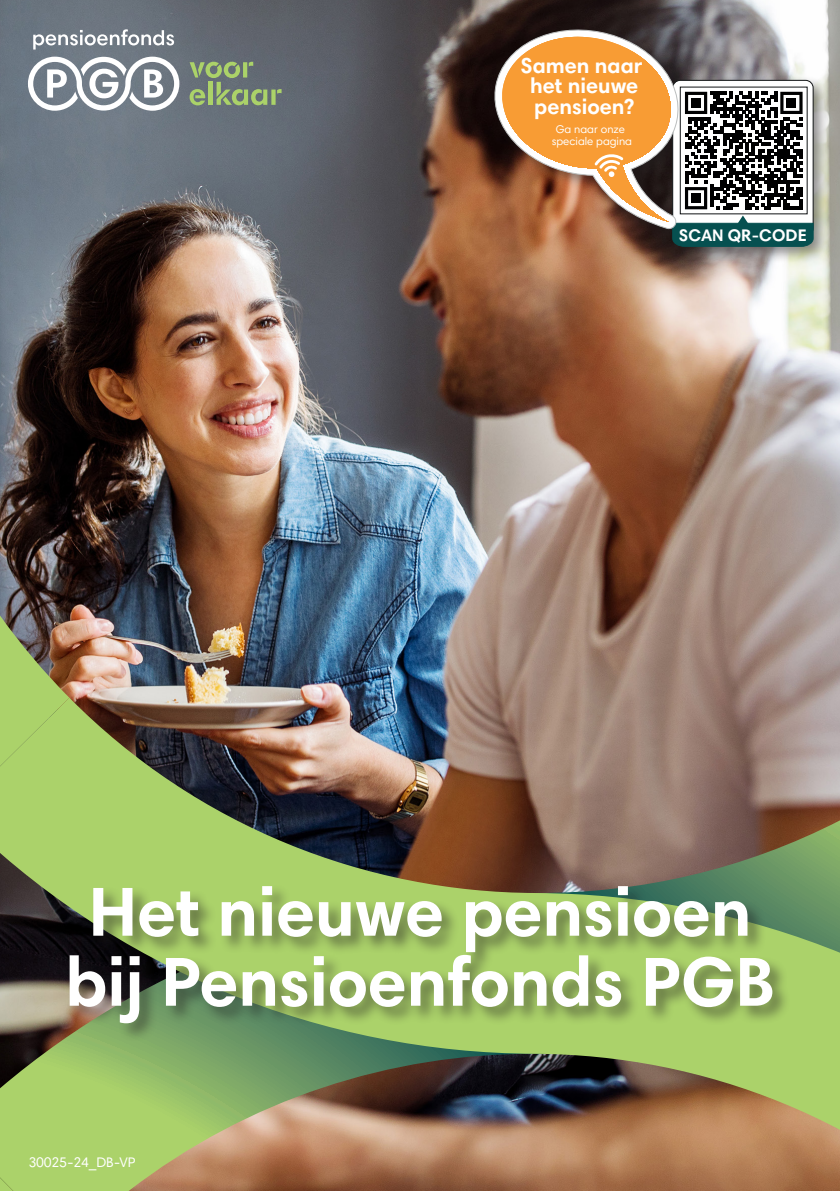
<style>
.page{position:relative;width:840px;height:1191px;background:#fff}
.page>*{position:absolute;margin:0;border:0;box-sizing:border-box;transform-origin:0 0}
.t1{font:700 70px/70px "Harmonia Sans Pro Cyr";color:#fff;text-align:center}
.t2{font:700 21.8px/20.4px "Harmonia Sans Pro";color:#fff;text-align:center}
.t3{font:700 17px "Harmonia Sans Pro";color:#fff}
.broodtekst{font:14px "Harmonia Sans Pro";letter-spacing:-.01em;color:#fff}
.t4{font:11.2px/11.8px "Harmonia Sans Pro";color:#fff;text-align:center}
</style>
<div class="page">
<img style="left:0;top:0;width:839px;height:697px">
<img style="left:0;top:697px;width:839px;height:494px">
<svg style="left:0;top:301px;width:73px;height:508px;background:#646849"></svg>
<div style="left:67px;top:884px;width:723px;height:158px;background:#231f20;opacity:.5"></div>
<svg style="left:189px;top:62px;width:92px;height:43px;background:#7b8e71"></svg>
<svg style="left:33px;top:29px;width:141px;height:21px"></svg>
<svg style="left:28px;top:57px;width:151px;height:54px"></svg>
<div style="left:489px;top:25px;width:340px;height:238px;background:#231f20;opacity:.5"></div>
<svg style="left:494px;top:30px;width:319px;height:217px"></svg>
<div style="left:691px;top:98px;width:9px;height:10px;background:#000001"></div>
<div style="left:786px;top:98px;width:9px;height:10px;background:#000001"></div>
<div style="left:691px;top:193px;width:9px;height:10px;background:#000001"></div>
<p class="t2" style="left:520px;top:55px;width:124px">Samen naar het nieuwe pensioen?</p>
<p class="t4" style="left:551px;top:123px;width:82px">Ga naar onze speciale pagina</p>
<p class="t3" style="left:678px;top:224px;width:129px">SCAN QR-CODE</p>
<p class="t1" style="left:65px;top:875px;width:710px">Het nieuwe pensioen bij Pensioenfonds PGB</p>
<p class="broodtekst" style="left:28px;top:1153px;width:108px">30025-24_DB-VP</p>
</div>
